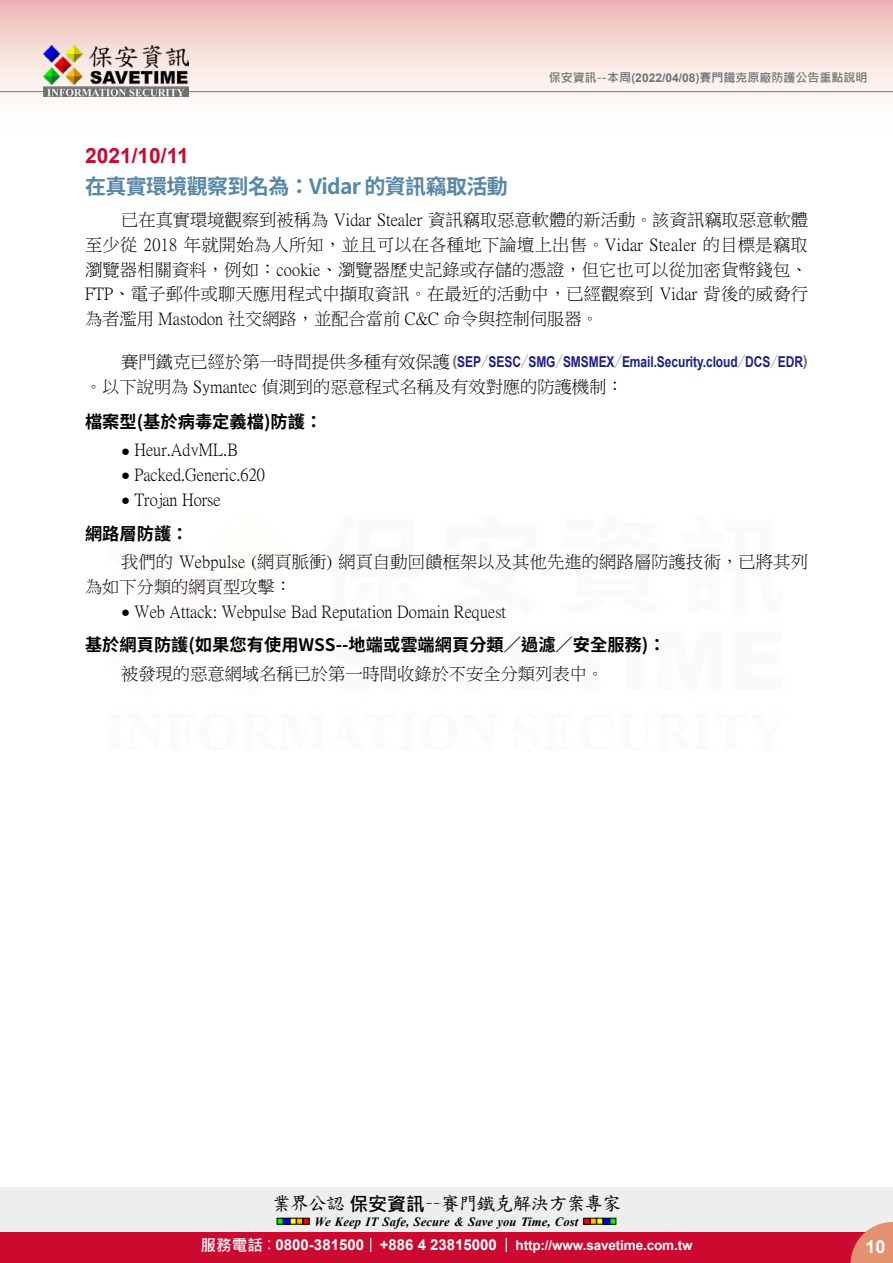
<style>
.page{position:relative;width:893px;height:1263px;background:#fff}
.page>*{position:absolute;margin:0;border:0;box-sizing:border-box;transform-origin:0 0}
.t1{font:700 21px "Source Han Sans TW";letter-spacing:-.03em;color:#5687a5}
.t2{font:700 21px "Arial";color:#cc0a2f}
.t3{font:18.9px "DF Kai Shu SB Estd BF";letter-spacing:-.05em;color:#000}
.t4{font:700 18px "Arial";color:#fff}
.t5{font:17.25px/24.8px "P Ming Li U";color:#000;text-align:justify}
.t6{font:700 17.25px "Source Han Sans TW";color:#000}
.t7{font:700 15px "Arial";letter-spacing:-.005em;color:#1d2088;scale:.8 1}
.t8{font:700 13.5px "Arial";letter-spacing:-.01em;color:#fff}
.t9{font:italic 700 12.6px "Times New Roman";letter-spacing:.005em;color:#000}
.t10{font:700 12px "Microsoft Jheng Hei";color:#727171}
.s1{font-family:"Arial"}
.s2{font-family:"P Ming Li U";font-weight:400;font-size:17.25px;color:#000}
.s3{color:#727171}
.s4{font-family:"Source Han Sans TW";font-weight:800;color:#727171}
.s5{font-family:"Arial";font-size:15px}
.s6{font-family:"Microsoft Jheng Hei";font-weight:700}
.s7{font-family:"Microsoft Jheng Hei";font-size:15.6px}
.s8{font-family:"Microsoft Jheng Hei";font-weight:400;font-size:15.6px}
.s9{font-size:15px}
</style>
<div class="page">
<div style="left:0;top:1187px;width:893px;height:49px;background:#eee"></div>
<svg style="left:277px;top:1218px;width:32px;height:6px"></svg>
<svg style="left:584px;top:1218px;width:32px;height:6px"></svg>
<div style="left:0;top:1232px;width:893px;height:31px;background:#cc0a2f"></div>
<svg style="left:850px;top:1222px;width:43px;height:41px"></svg>
<svg style="left:370px;top:1238px;width:1px;height:14px"></svg>
<svg style="left:506px;top:1238px;width:1px;height:14px"></svg>
<div style="left:0;top:0;width:893px;height:141px;background:linear-gradient(to bottom,#efc0bb,#fff)"></div>
<hr style="left:0;top:91px;width:893px;height:1px;background:#727171">
<img style="left:44px;top:46px;width:145px;height:51px">
<p class="t10" style="left:549px;top:70px;width:320px">保安資訊--本周(<span class="s1">2022/04/08</span>)賽門鐵克原廠防護公告重點說明</p>
<p class="t2" style="left:85px;top:140px;width:105px">2021/10/11</p>
<p class="t1" style="left:85px;top:175px;width:424px">在真實環境觀察到名為：Vidar 的資訊竊取活動</p>
<p class="t5" style="left:85px;top:208px;width:724px;text-indent:36px">已在真實環境觀察到被稱為 Vidar Stealer 資訊竊取惡意軟體的新活動。該資訊竊取惡意軟體至少從 2018 年就開始為人所知，並且可以在各種地下論壇上出售。Vidar Stealer 的目標是竊取瀏覽器相關資料，例如：cookie、瀏覽器歷史記錄或存儲的憑證，但它也可以從加密貨幣錢包、FTP、電子郵件或聊天應用程式中擷取資訊。在最近的活動中，已經觀察到 Vidar 背後的威脅行為者濫用 Mastodon 社交網路，並配合當前 C&amp;C 命令與控制伺服器。</p>
<p class="t7" style="left:121px;top:351px;width:860px"><span class="s2">賽門鐵克已經於第一時間提供多種有效保護</span><span class="s3">(</span>SEP<span class="s4">／</span>SESC<span class="s4">／</span>SMG<span class="s4">／</span>SMSMEX<span class="s4">／</span>Email.Security.cloud<span class="s4">／</span>DCS<span class="s4">／</span>EDR<span class="s3">)</span></p>
<p class="t5" style="left:85px;top:375px;width:540px">。以下說明為 Symantec 偵測到的惡意程式名稱及有效對應的防護機制：</p>
<p class="t6" style="left:85px;top:412px;width:239px">檔案型(基於病毒定義檔)防護：</p>
<p class="t5" style="left:121px;top:438px;width:118px"><span class="s5">●</span> Heur.AdvML.B</p>
<p class="t5" style="left:121px;top:463px;width:145px"><span class="s5">●</span> Packed.Generic.620</p>
<p class="t5" style="left:121px;top:487px;width:101px"><span class="s5">●</span> Trojan Horse</p>
<p class="t6" style="left:85px;top:523px;width:105px">網路層防護：</p>
<p class="t5" style="left:85px;top:550px;width:724px;text-indent:36px">我們的 Webpulse (網頁脈衝) 網頁自動回饋框架以及其他先進的網路層防護技術，已將其列為如下分類的網頁型攻擊：</p>
<p class="t5" style="left:121px;top:599px;width:386px"><span class="s5">●</span> Web Attack: Webpulse Bad Reputation Domain Request</p>
<p class="t6" style="left:85px;top:635px;width:582px">基於網頁防護(如果您有使用WSS--地端或雲端網頁分類／過濾／安全服務)：</p>
<p class="t5" style="left:121px;top:661px;width:484px">被發現的惡意網域名稱已於第一時間收錄於不安全分類列表中。</p>
<p class="t3" style="left:272px;top:1194px;width:351px">業界公認<span class="s6">保安資訊</span>－－賽門鐵克解決方案專家</p>
<p class="t9" style="left:315px;top:1212px;width:265px">We Keep IT Safe, Secure &amp; Save you Time, Cost</p>
<p class="t8" style="left:200px;top:1235px;width:494px"><span class="s7">服務電話</span><span class="s8">：</span><span class="s9">0800-381500 +886 4 23815000</span> http://www.savetime.com.tw</p>
<p class="t4" style="left:865px;top:1234px;width:22px">10</p>
</div>
